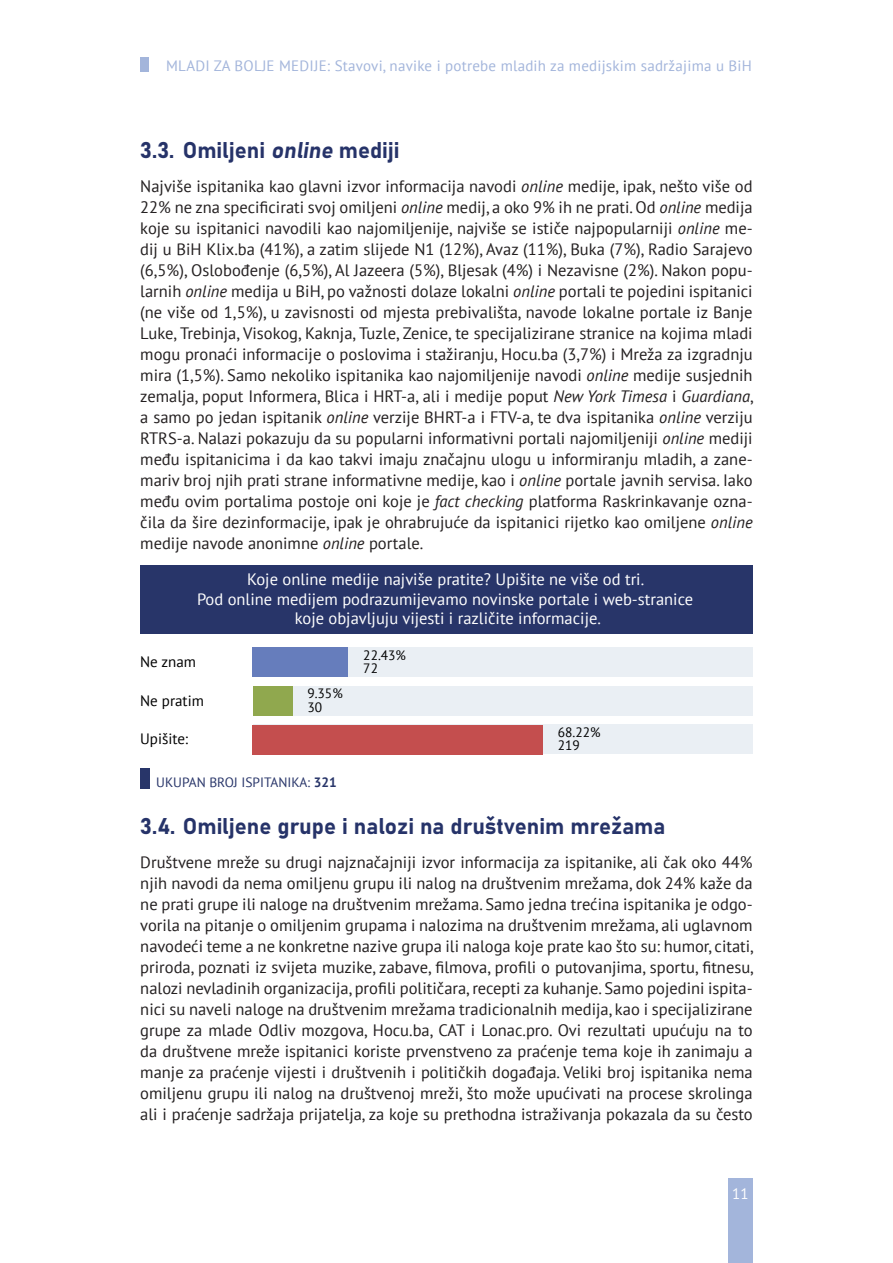
<style>
.page{position:relative;width:893px;height:1263px;background:#fff}
.page>*{position:absolute;margin:0;border:0;box-sizing:border-box;transform-origin:0 0}
.PODNASLOV{font:22.5px "Bahnschrift";color:#263369}
.BODY{font:16.5px/21px "PT Sans";color:#231f20;text-align:justify}
.t1{font:16.5px/19.5px "PT Sans";color:#fff;text-align:center}
.t2{font:15px "PT Sans";letter-spacing:.015em;color:#a3b5db}
.t3{font:15px "PT Sans";color:#000}
.t4{font:15px "PT Sans";color:#fff}
.t5{font:13.5px/13.5px "PT Sans";color:#000}
.t6{font:13.5px "PT Sans";color:#283569}
.s1{font-style:italic}
.s2{font-weight:700}
</style>
<div class="page">
<div style="left:728px;top:1178px;width:25px;height:85px;background:#a3b5db"></div>
<div style="left:140px;top:57px;width:9px;height:15px;background:#a3b5db"></div>
<div style="left:253px;top:724px;width:500px;height:30px;background:#eaeff4"></div>
<div style="left:253px;top:686px;width:500px;height:30px;background:#eaeff4"></div>
<div style="left:253px;top:647px;width:500px;height:30px;background:#eaeff4"></div>
<div style="left:253px;top:648px;width:95px;height:29px;background:#667dbc"></div>
<div style="left:253px;top:686px;width:40px;height:30px;background:#90a84e"></div>
<div style="left:253px;top:725px;width:290px;height:29px;background:#c44e4e"></div>
<div style="left:140px;top:566px;width:612px;height:68px;background:#283569"></div>
<div style="left:140px;top:768px;width:10px;height:21px;background:#283569"></div>
<p class="t2" style="left:166px;top:56px;width:587px">MLADI ZA BOLJE MEDIJE: Stavovi, navike i potrebe mladih za medijskim sadržajima u BiH</p>
<p class="PODNASLOV" style="left:140px;top:136px;width:261px">3.3. Omiljeni online mediji</p>
<p class="BODY" style="left:140px;top:175px;width:615px">Najviše ispitanika kao glavni izvor informacija navodi <span class="s1">online</span> medije, ipak, nešto više od 22% ne zna specificirati svoj omiljeni <span class="s1">online</span> medij, a oko 9% ih ne prati. Od <span class="s1">online</span> medija koje su ispitanici navodili kao najomiljenije, najviše se ističe najpopularniji <span class="s1">online</span> me&shy;dij u BiH Klix.ba (41%), a zatim slijede N1 (12%), Avaz (11%), Buka (7%), Radio Sarajevo (6,5%), Oslobođenje (6,5%), Al Jazeera (5%), Bljesak (4%) i Nezavisne (2%). Nakon popu&shy;larnih <span class="s1">online</span> medija u BiH, po važnosti dolaze lokalni <span class="s1">online</span> portali te pojedini ispitanici (ne više od 1,5%), u zavisnosti od mjesta prebivališta, navode lokalne portale iz Banje Luke, Trebinja, Visokog, Kaknja, Tuzle, Zenice, te specijalizirane stranice na kojima mladi mogu pronaći informacije o poslovima i stažiranju, Hocu.ba (3,7%) i Mreža za izgradnju mira (1,5%). Samo nekoliko ispitanika kao najomiljenije navodi <span class="s1">online</span> medije susjednih zemalja, poput Informera, Blica i HRT-a, ali i medije poput <span class="s1">New York Timesa</span> i <span class="s1">Guardiana</span>, a samo po jedan ispitanik <span class="s1">online</span> verzije BHRT-a i FTV-a, te dva ispitanika <span class="s1">online</span> verziju RTRS-a. Nalazi pokazuju da su popularni informativni portali najomiljeniji <span class="s1">online</span> mediji među ispitanicima i da kao takvi imaju značajnu ulogu u informiranju mladih, a zane&shy;mariv broj njih prati strane informativne medije, kao i <span class="s1">online</span> portale javnih servisa. Iako među ovim portalima postoje oni koje je <span class="s1">fact checking</span> platforma Raskrinkavanje ozna&shy;čila da šire dezinformacije, ipak je ohrabrujuće da ispitanici rijetko kao omiljene <span class="s1">online </span>medije navode anonimne <span class="s1">online</span> portale.</p>
<p class="t1" style="left:197px;top:569px;width:498px">Koje online medije najviše pratite? Upišite ne više od tri.<br>Pod online medijem podrazumijevamo novinske portale i web-stranice koje objavljuju vijesti i različite informacije.</p>
<p class="t3" style="left:140px;top:652px;width:57px">Ne znam</p>
<p class="t5" style="left:363px;top:648px;width:44px">22.43%<br>72</p>
<p class="t3" style="left:140px;top:691px;width:65px">Ne pratim</p>
<p class="t5" style="left:307px;top:686px;width:37px">9.35%<br>30</p>
<p class="t3" style="left:140px;top:729px;width:50px">Upišite:</p>
<p class="t5" style="left:558px;top:725px;width:44px">68.22%<br>219</p>
<p class="t6" style="left:156px;top:774px;width:182px">UKUPAN BROJ ISPITANIKA: <span class="s2">321</span></p>
<p class="PODNASLOV" style="left:140px;top:812px;width:527px">3.4. Omiljene grupe i nalozi na društvenim mrežama</p>
<p class="BODY" style="left:140px;top:851px;width:615px">Društvene mreže su drugi najznačajniji izvor informacija za ispitanike, ali čak oko 44% njih navodi da nema omiljenu grupu ili nalog na društvenim mrežama, dok 24% kaže da ne prati grupe ili naloge na društvenim mrežama. Samo jedna trećina ispitanika je odgo&shy;vorila na pitanje o omiljenim grupama i nalozima na društvenim mrežama, ali uglavnom navodeći teme a ne konkretne nazive grupa ili naloga koje prate kao što su: humor, citati, priroda, poznati iz svijeta muzike, zabave, filmova, profili o putovanjima, sportu, fitnesu, nalozi nevladinih organizacija, profili političara, recepti za kuhanje. Samo pojedini ispita&shy;nici su naveli naloge na društvenim mrežama tradicionalnih medija, kao i specijalizirane grupe za mlade Odliv mozgova, Hocu.ba, CAT i Lonac.pro. Ovi rezultati upućuju na to da društvene mreže ispitanici koriste prvenstveno za praćenje tema koje ih zanimaju a manje za praćenje vijesti i društvenih i političkih događaja. Veliki broj ispitanika nema omiljenu grupu ili nalog na društvenoj mreži, što može upućivati na procese skrolinga ali i praćenje sadržaja prijatelja, za koje su prethodna istraživanja pokazala da su često</p>
<p class="t4" style="left:732px;top:1184px;width:18px">11</p>
</div>
